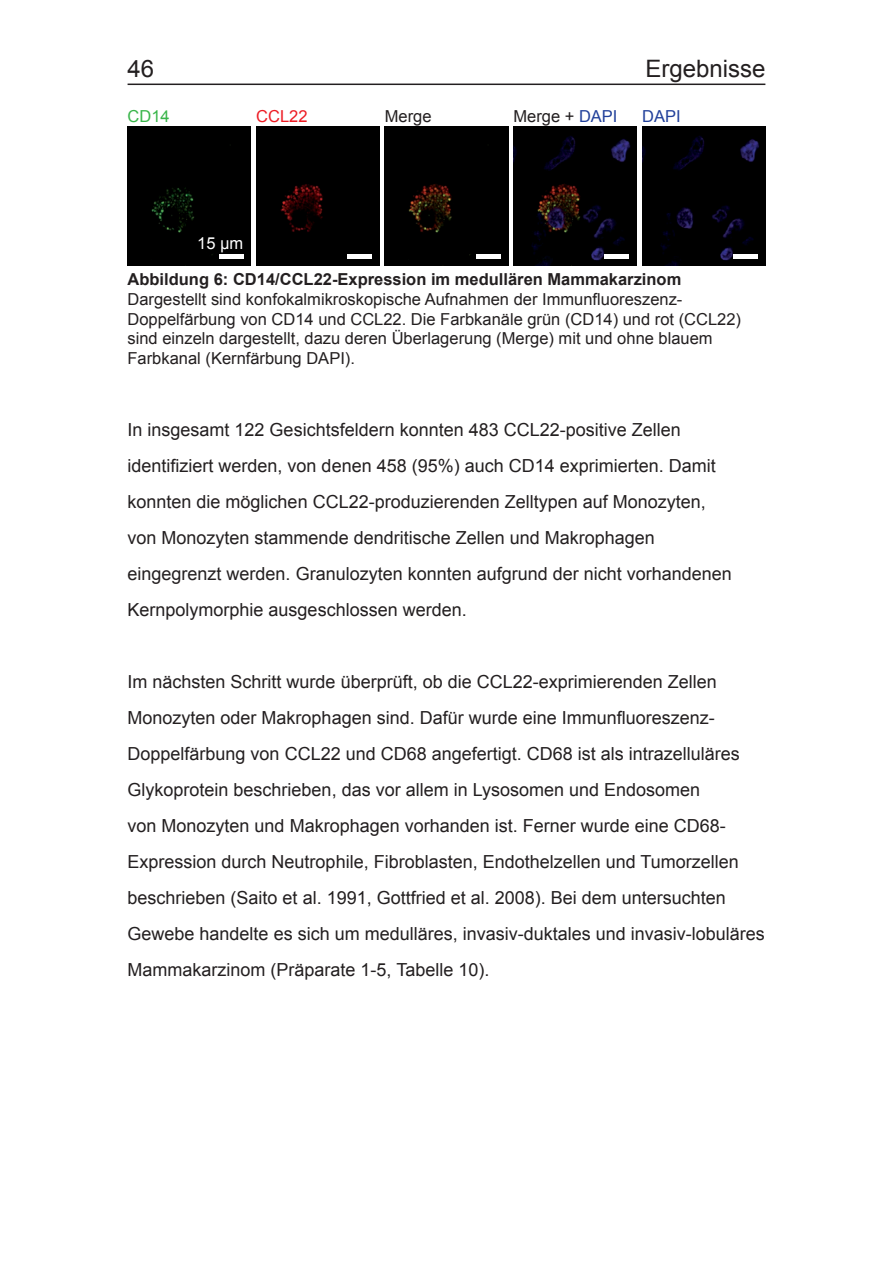
<style>
.page{position:relative;width:893px;height:1263px;background:#fff}
.page>*{position:absolute;margin:0;border:0;box-sizing:border-box;transform-origin:0 0}
.t1{font:24px "Arial";color:#231f20}
.t2{font:18px/36px "Arial";color:#231f20}
.t3{font:16.5px/19.8px "Arial";color:#231f20}
.t4{font:700 16.5px "Arial";color:#231f20}
.t5{font:16.5px "Arial";color:#ed1c24}
.t6{font:16.5px "Arial";color:#39b54a}
.t7{font:16.5px "Arial";color:#fff}
.t8{font:16.5px "Arial";color:#21409a}
.s1{color:#21409a}
</style>
<div class="page">
<hr style="left:128px;top:84px;width:637px;height:1px;background:#231f20">
<img style="left:385px;top:127px;width:123px;height:139px">
<div style="left:256px;top:127px;width:123px;height:139px;background:#000"></div>
<img style="left:513px;top:127px;width:124px;height:139px">
<img style="left:642px;top:127px;width:123px;height:139px">
<hr style="left:476px;top:254px;width:25px;height:4px;background:#fff">
<hr style="left:347px;top:254px;width:25px;height:4px;background:#fff">
<div style="left:128px;top:127px;width:123px;height:139px;background:#000"></div>
<hr style="left:219px;top:254px;width:24px;height:4px;background:#fff">
<hr style="left:605px;top:254px;width:24px;height:4px;background:#fff">
<hr style="left:733px;top:254px;width:25px;height:4px;background:#fff">
<h1 class="t1" style="left:128px;top:52px;width:28px">46</h1>
<h1 class="t1" style="left:645px;top:52px;width:122px">Ergebnisse</h1>
<p class="t6" style="left:128px;top:106px;width:44px">CD14</p>
<p class="t5" style="left:256px;top:106px;width:53px">CCL22</p>
<p class="t3" style="left:385px;top:107px;width:48px">Merge</p>
<p class="t3" style="left:513px;top:107px;width:106px">Merge + <span class="s1">DAPI</span></p>
<p class="t8" style="left:642px;top:106px;width:40px">DAPI</p>
<p class="t7" style="left:197px;top:232px;width:48px">15 µm</p>
<p class="t4" style="left:128px;top:268px;width:555px">Abbildung 6: CD14/CCL22-Expression im medullären Mammakarzinom</p>
<p class="t3" style="left:128px;top:289px;width:615px">Dargestellt sind konfokalmikroskopische Aufnahmen der Immunfluoreszenz-Doppelfärbung von CD14 und CCL22. Die Farbkanäle grün (CD14) und rot (CCL22) sind einzeln dargestellt, dazu deren Überlagerung (Merge) mit und ohne blauem Farbkanal (Kernfärbung DAPI).</p>
<p class="t2" style="left:128px;top:412px;width:606px">In insgesamt 122 Gesichtsfeldern konnten 483 CCL22-positive Zellen identifiziert werden, von denen 458 (95%) auch CD14 exprimierten. Damit konnten die möglichen CCL22-produzierenden Zelltypen auf Monozyten, von Monozyten stammende dendritische Zellen und Makrophagen eingegrenzt werden. Granulozyten konnten aufgrund der nicht vorhandenen Kernpolymorphie ausgeschlossen werden.</p>
<p class="t2" style="left:128px;top:664px;width:639px">Im nächsten Schritt wurde überprüft, ob die CCL22-exprimierenden Zellen Monozyten oder Makrophagen sind. Dafür wurde eine Immunfluoreszenz-Doppelfärbung von CCL22 und CD68 angefertigt. CD68 ist als intrazelluläres Glykoprotein beschrieben, das vor allem in Lysosomen und Endosomen<br>von Monozyten und Makrophagen vorhanden ist. Ferner wurde eine CD68- Expression durch Neutrophile, Fibroblasten, Endothelzellen und Tumorzellen beschrieben (Saito et al. 1991, Gottfried et al. 2008). Bei dem untersuchten Gewebe handelte es sich um medulläres, invasiv-duktales und invasiv-lobuläres Mammakarzinom (Präparate 1-5, Tabelle 10).</p>
</div>
